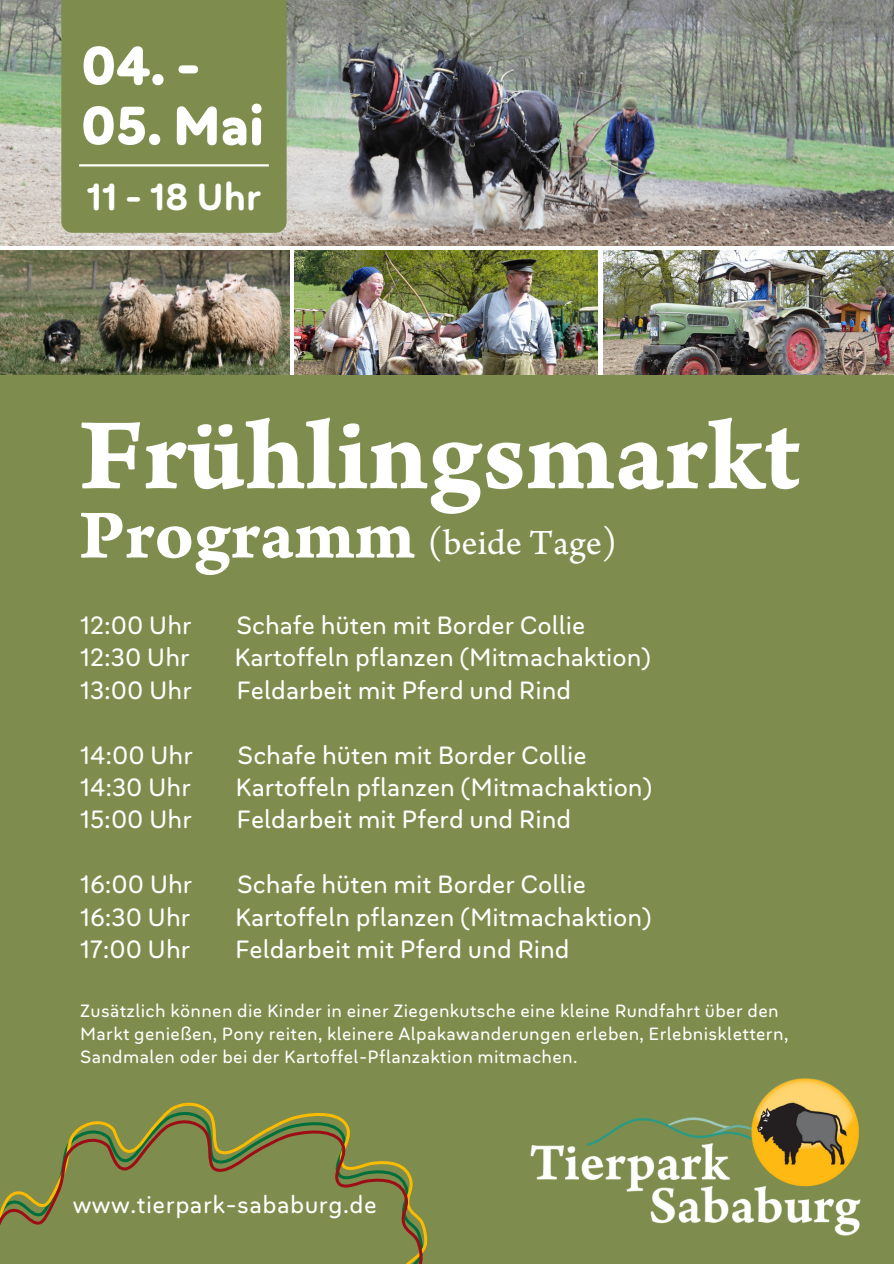
<style>
.page{position:relative;width:894px;height:1264px;background:#fff}
.page>*{position:absolute;margin:0;border:0;box-sizing:border-box;transform-origin:0 0}
.t1{font:107.55px "Arno Pro Bold Caption";color:#fff}
.t2{font:73.2px "Arno Pro Bold Caption";color:#fff}
.t3{font:900 54.75px "Bouba Round";letter-spacing:-.005em;color:#fff}
.t4{font:700 37.95px "Bouba Round";letter-spacing:-.005em;color:#fff}
.t5{font:37.35px "Arno Pro Sm Text";color:#fff}
.t6{font:25.35px "Bouba Round";color:#fff}
.t7{font:24.3px "Bouba Round";letter-spacing:.02em;color:#fff}
.t8{font:18px/22.5px "Bouba Round";letter-spacing:.02em;color:#fff}
</style>
<div class="page">
<img style="left:0;top:0;width:893px;height:245px">
<img style="left:0;top:251px;width:289px;height:124px">
<img style="left:295px;top:251px;width:302px;height:124px">
<img style="left:603px;top:251px;width:290px;height:124px">
<div style="left:0;top:375px;width:893px;height:888px;background:#7e8d4d"></div>
<img style="left:530px;top:1078px;width:331px;height:158px">
<svg style="left:0;top:1102px;width:428px;height:161px"></svg>
<div style="left:61px;top:0;width:225px;height:233px;background:#7e8d4d"></div>
<hr style="left:79px;top:164px;width:190px;height:2px;background:#fff">
<h5 class="t3" style="left:81px;top:30px;width:121px">04. -</h5>
<h5 class="t3" style="left:81px;top:89px;width:185px">05. Mai</h5>
<h2 class="t4" style="left:87px;top:172px;width:176px">11 - 18 Uhr</h2>
<h4 class="t1" style="left:79px;top:416px;width:723px">Frühlingsmarkt</h4>
<h6 class="t2" style="left:79px;top:508px;width:337px">Programm</h6>
<h6 class="t6" style="left:80px;top:608px;width:113px">12:00 Uhr</h6>
<h6 class="t6" style="left:236px;top:608px;width:350px">Schafe hüten mit Border Collie</h6>
<h6 class="t6" style="left:80px;top:641px;width:111px">12:30 Uhr</h6>
<h6 class="t6" style="left:234px;top:641px;width:418px">Kartoffeln pflanzen (Mitmachaktion)</h6>
<h6 class="t6" style="left:80px;top:673px;width:113px">13:00 Uhr</h6>
<h6 class="t6" style="left:236px;top:673px;width:336px">Feldarbeit mit Pferd und Rind</h6>
<p class="t5" style="left:427px;top:529px;width:191px">(beide Tage)</p>
<h6 class="t6" style="left:80px;top:738px;width:114px">14:00 Uhr</h6>
<h6 class="t6" style="left:237px;top:738px;width:350px">Schafe hüten mit Border Collie</h6>
<h6 class="t6" style="left:80px;top:770px;width:112px">14:30 Uhr</h6>
<h6 class="t6" style="left:235px;top:770px;width:418px">Kartoffeln pflanzen (Mitmachaktion)</h6>
<h6 class="t6" style="left:80px;top:802px;width:113px">15:00 Uhr</h6>
<h6 class="t6" style="left:236px;top:802px;width:336px">Feldarbeit mit Pferd und Rind</h6>
<p class="t6" style="left:80px;top:867px;width:114px">16:00 Uhr</p>
<p class="t6" style="left:237px;top:867px;width:350px">Schafe hüten mit Border Collie</p>
<p class="t6" style="left:80px;top:900px;width:112px">16:30 Uhr</p>
<p class="t6" style="left:235px;top:900px;width:418px">Kartoffeln pflanzen (Mitmachaktion)</p>
<p class="t6" style="left:80px;top:932px;width:112px">17:00 Uhr</p>
<p class="t6" style="left:235px;top:932px;width:336px">Feldarbeit mit Pferd und Rind</p>
<h6 class="t8" style="left:80px;top:1000px;width:709px">Zusätzlich können die Kinder in einer Ziegenkutsche eine kleine Rundfahrt über den<br>Markt genießen, Pony reiten, kleinere Alpakawanderungen erleben, Erlebnisklettern,<br>Sandmalen oder bei der Kartoffel-Pflanzaktion mitmachen.</h6>
<h1 class="t7" style="left:73px;top:1188px;width:305px">www.tierpark-sababurg.de</h1>
</div>
